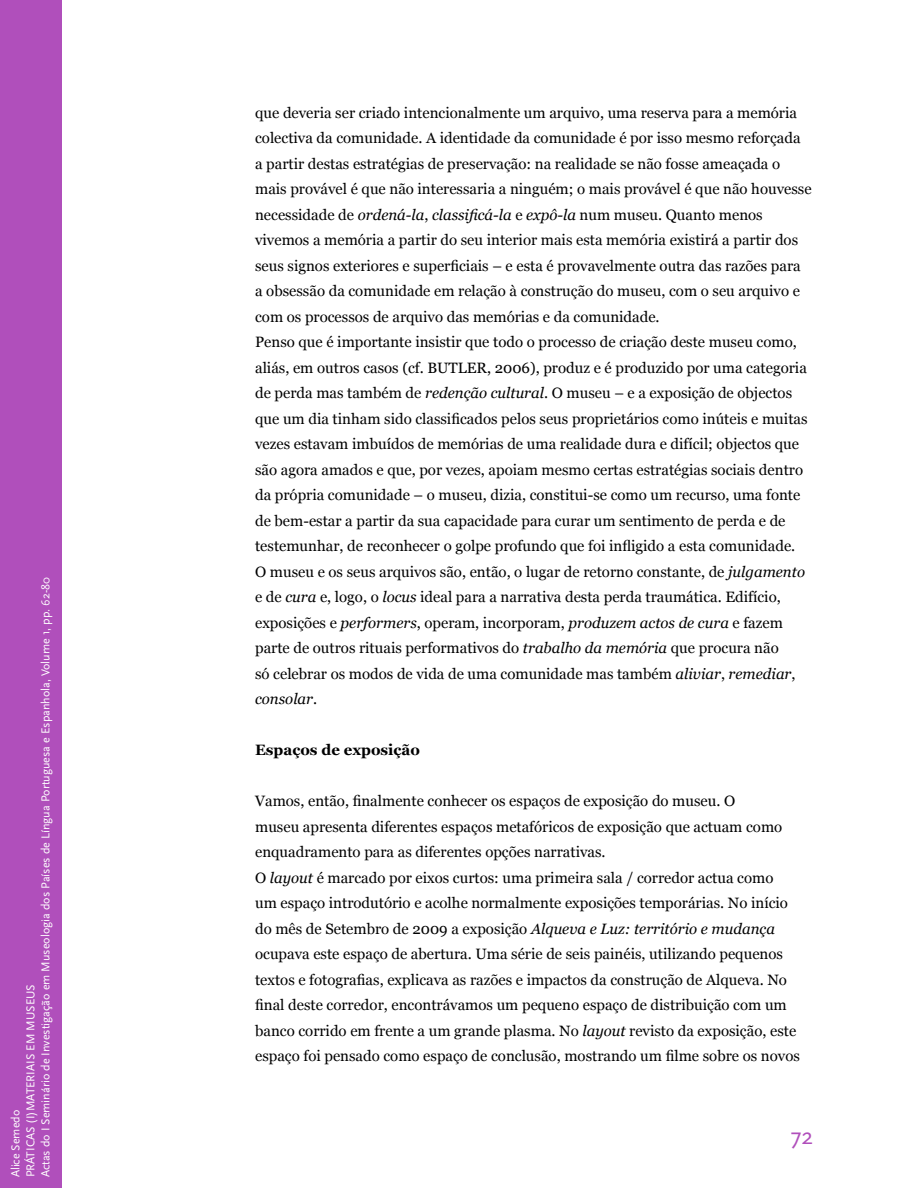
<style>
.page{position:relative;width:918px;height:1188px;background:#fff}
.page>*{position:absolute;margin:0;border:0;box-sizing:border-box;transform-origin:0 0}
.t1{font:24px "Scala Sans Pro";color:#b04fbb}
.t2{font:15px/25.5px "Georgia";color:#000}
.t3{font:700 15px "Georgia";color:#000}
.t4{font:12px/15px "Scala Sans Pro";color:#fff}
.s1{font-style:italic}
</style>
<div class="page">
<div style="left:0;top:0;width:62px;height:1188px;background:#b04fbb"></div>
<p class="t4" style="left:9px;top:1177px;width:602px;rotate:-90deg">Alice Semedo<br>PRÁTICAS (I)MATERIAIS EM MUSEUS<br>Actas do I Seminário de Investigação em Museologia dos Países de Língua Portuguesa e Espanhola, Volume 1, pp. 62-80</p>
<p class="t2" style="left:255px;top:101px;width:558px">que deveria ser criado intencionalmente um arquivo, uma reserva para a memória colectiva da comunidade. A identidade da comunidade é por isso mesmo reforçada a partir destas estratégias de preservação: na realidade se não fosse ameaçada o mais provável é que não interessaria a ninguém; o mais provável é que não houvesse necessidade de <span class="s1">ordená-la</span>, <span class="s1">classificá-la</span> e <span class="s1">expô-la</span> num museu. Quanto menos vivemos a memória a partir do seu interior mais esta memória existirá a partir dos seus signos exteriores e superficiais – e esta é provavelmente outra das razões para a obsessão da comunidade em relação à construção do museu, com o seu arquivo e com os processos de arquivo das memórias e da comunidade.<br>Penso que é importante insistir que todo o processo de criação deste museu como, aliás, em outros casos (cf. BUTLER, 2006), produz e é produzido por uma categoria de perda mas também de <span class="s1">redenção cultural</span>. O museu – e a exposição de objectos que um dia tinham sido classificados pelos seus proprietários como inúteis e muitas vezes estavam imbuídos de memórias de uma realidade dura e difícil; objectos que são agora amados e que, por vezes, apoiam mesmo certas estratégias sociais dentro da própria comunidade – o museu, dizia, constitui-se como um recurso, uma fonte de bem-estar a partir da sua capacidade para curar um sentimento de perda e de testemunhar, de reconhecer o golpe profundo que foi infligido a esta comunidade.<br>O museu e os seus arquivos são, então, o lugar de retorno constante, de <span class="s1">julgamento </span>e de <span class="s1">cura</span> e, logo, o <span class="s1">locus</span> ideal para a narrativa desta perda traumática. Edifício, exposições e <span class="s1">performers</span>, operam, incorporam, <span class="s1">produzem actos de cura</span> e fazem parte de outros rituais performativos do <span class="s1">trabalho da memória</span> que procura não<br>só celebrar os modos de vida de uma comunidade mas também <span class="s1">aliviar</span>, <span class="s1">remediar</span>, <span class="s1">consolar</span>.</p>
<p class="t3" style="left:255px;top:744px;width:166px">Espaços de exposição</p>
<p class="t2" style="left:255px;top:789px;width:546px">Vamos, então, finalmente conhecer os espaços de exposição do museu. O<br>museu apresenta diferentes espaços metafóricos de exposição que actuam como enquadramento para as diferentes opções narrativas.<br>O <span class="s1">layout</span> é marcado por eixos curtos: uma primeira sala / corredor actua como<br>um espaço introdutório e acolhe normalmente exposições temporárias. No início do mês de Setembro de 2009 a exposição <span class="s1">Alqueva e Luz: território e mudança </span>ocupava este espaço de abertura. Uma série de seis painéis, utilizando pequenos textos e fotografias, explicava as razões e impactos da construção de Alqueva. No final deste corredor, encontrávamos um pequeno espaço de distribuição com um banco corrido em frente a um grande plasma. No <span class="s1">layout</span> revisto da exposição, este espaço foi pensado como espaço de conclusão, mostrando um filme sobre os novos</p>
<h1 class="t1" style="left:790px;top:1124px;width:25px">72</h1>
</div>
